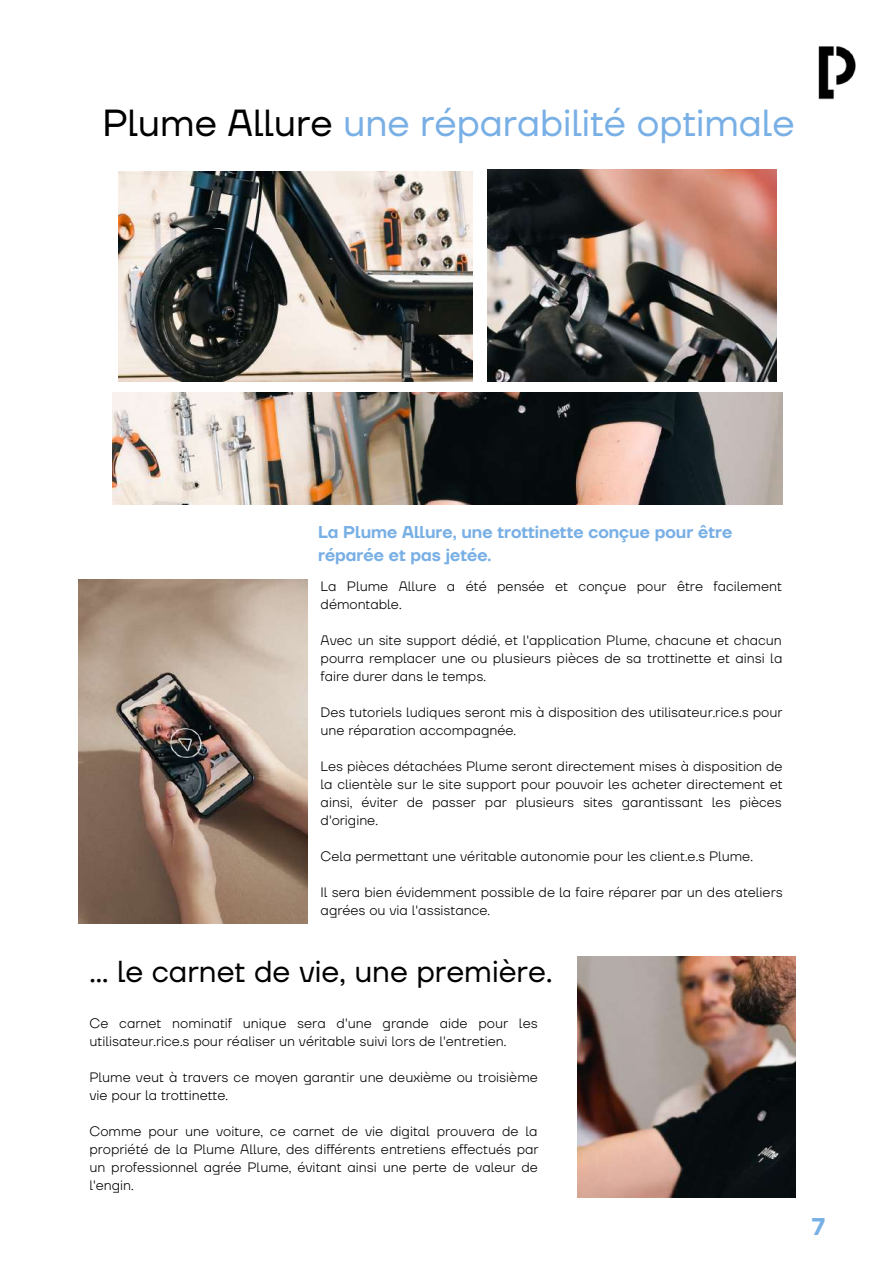
<style>
.page{position:relative;width:894px;height:1264px;background:#fff}
.page>*{position:absolute;margin:0;border:0;box-sizing:border-box;transform-origin:0 0}
.t1{font:37.65px "TT Firs Neue";color:#78afe5}
.t2{font:30.3px "TT Firs Neue";color:#000}
.t3{font:600 24.15px "TT Firs Neue";color:#78afe5}
.t4{font:600 17.1px/23.4px "TT Firs Neue";color:#78afe5}
.t5{font:300 13.65px/18px "TT Firs Neue";color:#000}
.s1{color:#000}
</style>
<div class="page">
<img style="left:818px;top:46px;width:38px;height:54px">
<img style="left:118px;top:172px;width:354px;height:209px">
<img style="left:488px;top:169px;width:288px;height:212px">
<img style="left:112px;top:392px;width:670px;height:113px">
<img style="left:78px;top:579px;width:230px;height:344px">
<img style="left:577px;top:956px;width:218px;height:241px">
<h1 class="t1" style="left:102px;top:100px;width:693px"><span class="s1">Plume Allure</span> une réparabilité optimale</h1>
<p class="t4" style="left:318px;top:520px;width:415px">La Plume Allure, une trottinette conçue pour être réparée et pas jetée.</p>
<p class="t5" style="left:320px;top:577px;width:462px">La Plume Allure a été pensée et conçue pour être facilement démontable.</p>
<p class="t5" style="left:320px;top:631px;width:463px;text-align:justify">Avec un site support dédié, et l'application Plume, chacune et chacun pourra remplacer une ou plusieurs pièces de sa trottinette et ainsi la faire durer dans le temps.</p>
<p class="t5" style="left:320px;top:703px;width:463px">Des tutoriels ludiques seront mis à disposition des utilisateur.rice.s pour une réparation accompagnée.</p>
<p class="t5" style="left:320px;top:757px;width:463px;text-align:justify">Les pièces détachées Plume seront directement mises à disposition de la clientèle sur le site support pour pouvoir les acheter directement et ainsi, éviter de passer par plusieurs sites garantissant les pièces d'origine.</p>
<p class="t5" style="left:320px;top:847px;width:434px">Cela permettant une véritable autonomie pour les client.e.s Plume.</p>
<p class="t5" style="left:320px;top:883px;width:463px">Il sera bien évidemment possible de la faire réparer par un des ateliers agrées ou via l'assistance.</p>
<h2 class="t2" style="left:89px;top:953px;width:464px">... le carnet de vie, une première.</h2>
<p class="t5" style="left:89px;top:1014px;width:449px">Ce carnet nominatif unique sera d'une grande aide pour les utilisateur.rice.s pour réaliser un véritable suivi lors de l'entretien.</p>
<p class="t5" style="left:89px;top:1069px;width:449px">Plume veut à travers ce moyen garantir une deuxième ou troisième vie pour la trottinette.</p>
<p class="t5" style="left:89px;top:1123px;width:450px;text-align:justify">Comme pour une voiture, ce carnet de vie digital prouvera de la propriété de la Plume Allure, des différents entretiens effectués par un professionnel agrée Plume, évitant ainsi une perte de valeur de l'engin.</p>
<h3 class="t3" style="left:811px;top:1212px;width:15px">7</h3>
</div>
